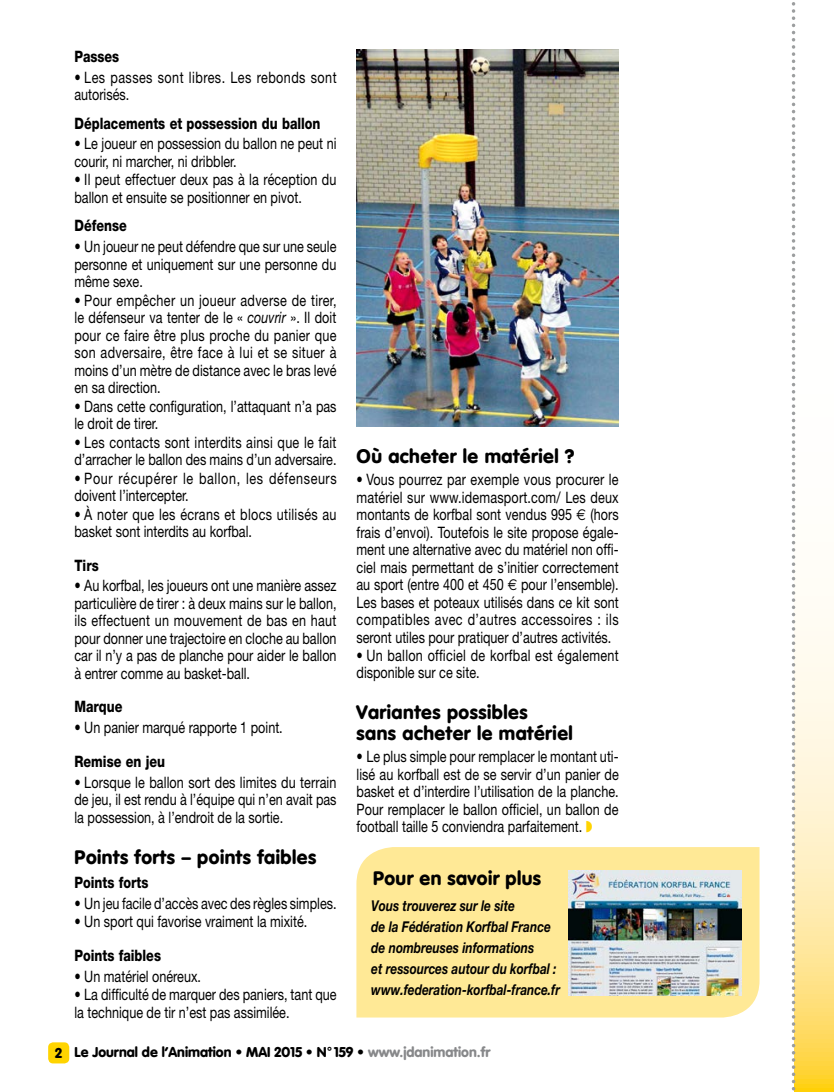
<style>
.page{position:relative;width:834px;height:1092px;background:#fff}
.page>*{position:absolute;margin:0;border:0;box-sizing:border-box;transform-origin:0 0}
.t1{font:900 19.25px/21px "VAG Rounded";letter-spacing:.025em;color:#000}
.t2{font:15.75px/17.5px "Helvetica Neue";color:#000;text-align:justify;scale:.8 1}
.t3{font:800 15.75px "Helvetica Neue";color:#000;scale:.8 1}
.t4{font:15.75px/17.5px "Helvetica Neue";letter-spacing:.025em;color:#000;scale:.8 1}
.t5{font:15.75px/17.5px "Helvetica Neue";letter-spacing:.02em;color:#000;scale:.8 1}
.t6{font:15.75px/17.5px "Helvetica Neue";letter-spacing:.045em;color:#000;scale:.8 1}
.t7{font:15.75px/17.5px "Helvetica Neue";letter-spacing:.035em;color:#000;scale:.8 1}
.t8{font:italic 700 14.88px/21px "Helvetica Neue";color:#000;scale:.8 1}
.t9{font:900 14px "VAG Rounded";color:#000}
.s1{font-style:italic}
.s2{font-family:"Euro Sans"}
.s3{color:#ffd400}
.s4{color:#87888a}
</style>
<div class="page">
<div style="left:48px;top:1042px;width:21px;height:21px;background:#ffd400;border-radius:5px"></div>
<svg style="left:795px;top:3px;width:38px;height:1088px"></svg>
<svg style="left:791px;top:2px;width:4px;height:1090px"></svg>
<img style="left:356px;top:50px;width:262px;height:376px">
<div style="left:356px;top:847px;width:403px;height:170px;background:#ffe996"></div>
<img style="left:568px;top:870px;width:173px;height:125px">
<p class="t3" style="left:74px;top:47px;width:58px">Passes</p>
<p class="t7" style="left:74px;top:68px;width:329px">• Les passes sont libres. Les rebonds sont autorisés.</p>
<p class="t3" style="left:74px;top:113px;width:309px">Déplacements et possession du ballon</p>
<p class="t2" style="left:74px;top:135px;width:329px">• Le joueur en possession du ballon ne peut ni courir, ni marcher, ni dribbler.</p>
<p class="t2" style="left:74px;top:171px;width:329px">• Il peut effectuer deux pas à la réception du ballon et ensuite se positionner en pivot.</p>
<p class="t3" style="left:74px;top:216px;width:67px">Défense</p>
<p class="t2" style="left:74px;top:238px;width:329px">• Un joueur ne peut défendre que sur une seule personne et uniquement sur une personne du même sexe.</p>
<p class="t2" style="left:74px;top:291px;width:329px">• Pour empêcher un joueur adverse de tirer, le défenseur va tenter de le « <span class="s1">couvrir</span> ». Il doit pour ce faire être plus proche du panier que son adversaire, être face à lui et se situer à moins d’un mètre de distance avec le bras levé en sa direction.</p>
<p class="t2" style="left:74px;top:397px;width:329px">• Dans cette configuration, l’attaquant n’a pas le droit de tirer.</p>
<p class="t2" style="left:74px;top:433px;width:329px">• Les contacts sont interdits ainsi que le fait d’arracher le ballon des mains d’un adversaire.</p>
<p class="t6" style="left:74px;top:469px;width:329px">• Pour récupérer le ballon, les défenseurs doivent l’intercepter.</p>
<p class="t4" style="left:74px;top:505px;width:329px">• À noter que les écrans et blocs utilisés au basket sont interdits au korfbal.</p>
<p class="t3" style="left:74px;top:555px;width:32px">Tirs</p>
<p class="t2" style="left:74px;top:577px;width:329px">• Au korfbal, les joueurs ont une manière assez particulière de tirer : à deux mains sur le ballon, ils effectuent un mouvement de bas en haut pour donner une trajectoire en cloche au ballon car il n’y a pas de planche pour aider le ballon à entrer comme au basket-ball.</p>
<p class="t3" style="left:74px;top:697px;width:62px">Marque</p>
<p class="t2" style="left:74px;top:718px;width:262px">• Un panier marqué rapporte 1 point.</p>
<p class="t3" style="left:74px;top:751px;width:115px">Remise en jeu</p>
<p class="t2" style="left:74px;top:773px;width:329px">• Lorsque le ballon sort des limites du terrain de jeu, il est rendu à l’équipe qui n’en avait pas la possession, à l’endroit de la sortie.</p>
<p class="t1" style="left:74px;top:847px;width:243px">Points forts – points faibles</p>
<p class="t3" style="left:74px;top:872px;width:94px">Points forts</p>
<p class="t2" style="left:74px;top:894px;width:329px">• Un jeu facile d’accès avec des règles simples.</p>
<p class="t2" style="left:74px;top:912px;width:292px">• Un sport qui favorise vraiment la mixité.</p>
<p class="t3" style="left:74px;top:945px;width:110px">Points faibles</p>
<p class="t2" style="left:74px;top:966px;width:160px">• Un matériel onéreux.</p>
<p class="t2" style="left:74px;top:985px;width:329px">• La difficulté de marquer des paniers, tant que la technique de tir n’est pas assimilée.</p>
<p class="t1" style="left:356px;top:446px;width:219px">Où acheter le matériel ?</p>
<p class="t2" style="left:356px;top:471px;width:329px">• Vous pourrez par exemple vous procurer le matériel sur www.idemasport.com/ Les deux montants de korfbal sont vendus 995 <span class="s2">E</span> (hors frais d’envoi). Toutefois le site propose égale&shy;ment une alternative avec du matériel non offi&shy;ciel mais permettant de s’initier correctement au sport (entre 400 et 450 <span class="s2">E</span> pour l’ensemble).<br>Les bases et poteaux utilisés dans ce kit sont compatibles avec d’autres accessoires : ils seront utiles pour pratiquer d’autres activités.</p>
<p class="t5" style="left:356px;top:646px;width:329px">• Un ballon officiel de korfbal est également disponible sur ce site.</p>
<p class="t1" style="left:356px;top:702px;width:218px">Variantes possibles<br>sans acheter le matériel</p>
<p class="t2" style="left:356px;top:747px;width:329px">• Le plus simple pour remplacer le montant uti&shy;lisé au korfball est de se servir d’un panier de basket et d’interdire l’utilisation de la planche.<br>Pour remplacer le ballon officiel, un ballon de football taille 5 conviendra parfaitement. <span class="s3">◗</span></p>
<p class="t1" style="left:373px;top:867px;width:169px">Pour en savoir plus</p>
<p class="t8" style="left:371px;top:894px;width:237px">Vous trouverez sur le site<br>de la Fédération Korfbal France de nombreuses informations<br>et ressources autour du korfbal : www.federation-korfbal-france.fr</p>
<p class="t9" style="left:55px;top:1043px;width:436px">2 Le Journal de l’Animation • MAI 2015 • N° 159 • <span class="s4">www.jdanimation.fr</span></p>
</div>
